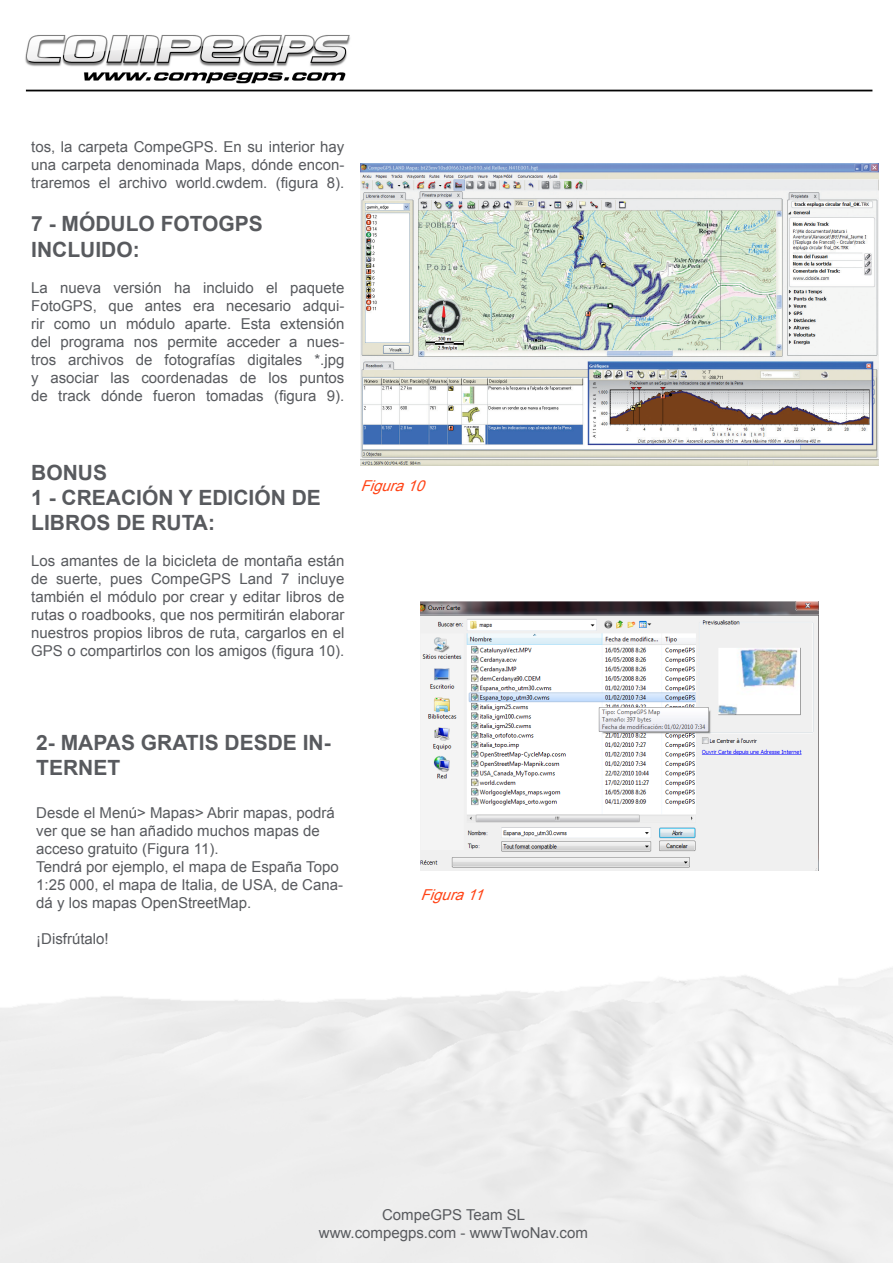
<style>
.page{position:relative;width:893px;height:1263px;background:#fff}
.page>*{position:absolute;margin:0;border:0;box-sizing:border-box;transform-origin:0 0}
.t1{font:700 21px/25.2px "Arial";color:#585a5e}
.t2{font:15px/18px "Arial";color:#585a5e;text-align:justify}
.t3{font:italic 15px "Arial";color:#ff4417}
</style>
<div class="page">
<img style="left:0;top:35px;width:893px;height:1228px">
<img style="left:360px;top:163px;width:519px;height:302px">
<img style="left:420px;top:601px;width:399px;height:269px">
<p class="t2" style="left:31px;top:138px;width:315px">tos, la carpeta CompeGPS. En su interior hay una carpeta denominada Maps, dónde encon&shy;traremos el archivo world.cwdem. (figura 8).</p>
<h1 class="t1" style="left:31px;top:212px;width:233px">7 - MÓDULO FOTOGPS<br>INCLUIDO:</h1>
<p class="t2" style="left:31px;top:278px;width:315px">La nueva versión ha incluido el paquete FotoGPS, que antes era necesario adqui&shy;rir como un módulo aparte. Esta extensión del programa nos permite acceder a nues&shy;tros archivos de fotografías digitales *.jpg y asociar las coordenadas de los puntos de track dónde fueron tomadas (figura 9).</p>
<h1 class="t1" style="left:31px;top:460px;width:291px">BONUS<br>1 - CREACIÓN Y EDICIÓN DE<br>LIBROS DE RUTA:</h1>
<p class="t2" style="left:31px;top:552px;width:315px">Los amantes de la bicicleta de montaña están de suerte, pues CompeGPS Land 7 incluye también el módulo por crear y editar libros de rutas o roadbooks, que nos permitirán elaborar nuestros propios libros de ruta, cargarlos en el GPS o compartirlos con los amigos (figura 10).</p>
<p class="t3" style="left:360px;top:476px;width:72px">Figura10</p>
<h1 class="t1" style="left:36px;top:730px;width:296px">2- MAPAS GRATIS DESDE IN-<br>TERNET</h1>
<p class="t2" style="left:36px;top:804px;width:308px;text-align:left">Desde el Menú&gt; Mapas&gt; Abrir mapas, podrá ver que se han añadido muchos mapas de acceso gratuito (Figura 11).<br>Tendrá por ejemplo, el mapa de España Topo 1:25 000, el mapa de Italia, de USA, de Cana&shy;dá y los mapas OpenStreetMap.</p>
<p class="t2" style="left:36px;top:930px;width:74px">¡Disfrútalo!</p>
<p class="t3" style="left:420px;top:885px;width:71px">Figura11</p>
<p class="t2" style="left:319px;top:1206px;width:270px;text-align:center">CompeGPS Team SL www.compegps.com - wwwTwoNav.com</p>
</div>
